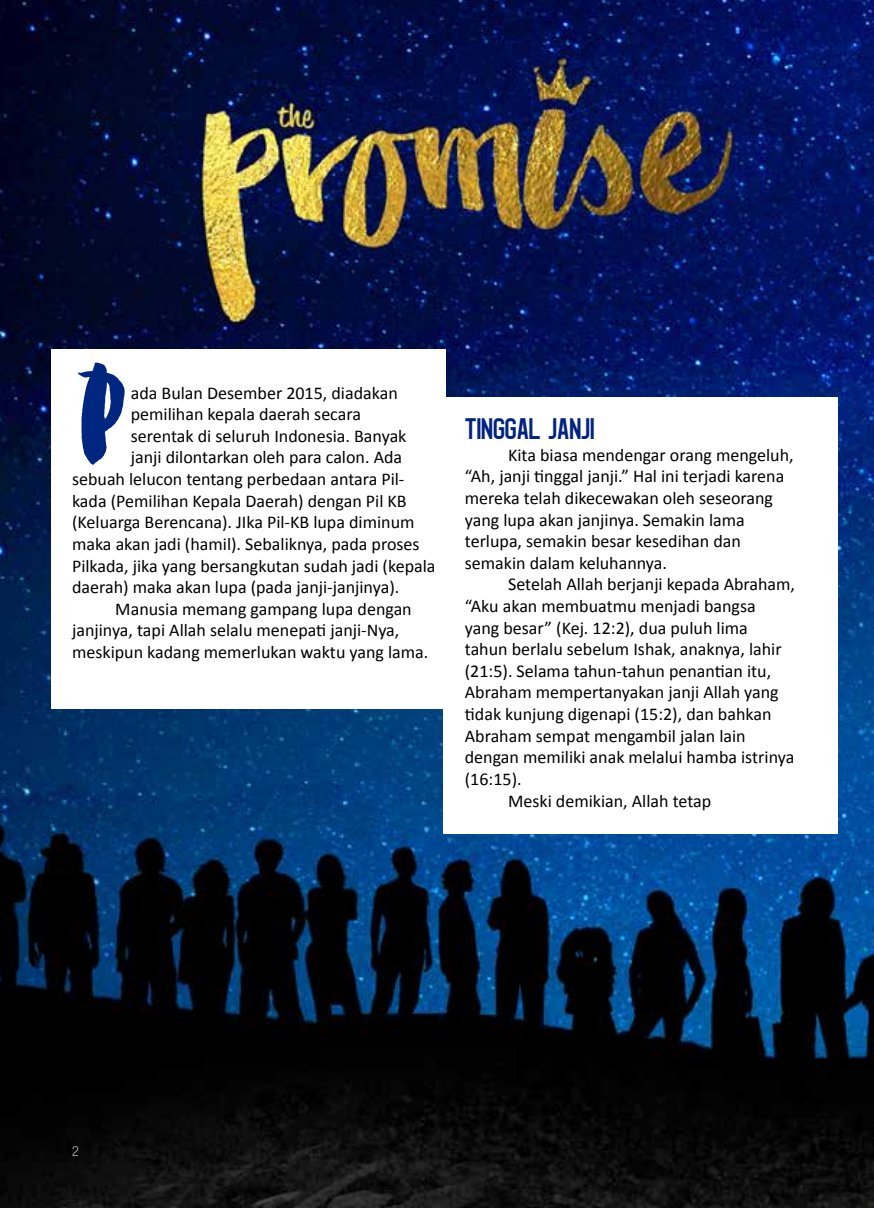
<style>
.page{position:relative;width:874px;height:1208px;background:#fff}
.page>*{position:absolute;margin:0;border:0;box-sizing:border-box;transform-origin:0 0}
.t1{font:159px "Smitten";color:#002680;scale:1.2 1}
.t2{font:30px "Geist";color:#022380}
.t3{font:18px/21.6px "Calibri";color:#000}
.t4{font:100 condensed 14px "Helvetica Neue LT Std";color:#fff}
</style>
<div class="page">
<img style="left:0;top:0;width:873px;height:1208px">
<div style="left:443px;top:397px;width:394px;height:436px;background:#fff"></div>
<div style="left:51px;top:349px;width:394px;height:360px;background:#fff"></div>
<h1 class="t1" style="left:78px;top:347px;width:40px">P</h1>
<p class="t3" style="left:131px;top:382px;width:268px">ada Bulan Desember 2015, diadakan</p>
<p class="t3" style="left:131px;top:403px;width:231px">pemilihan kepala daerah secara</p>
<p class="t3" style="left:131px;top:425px;width:277px">serentak di seluruh Indonesia. Banyak</p>
<p class="t3" style="left:131px;top:447px;width:273px">janji dilontarkan oleh para calon. Ada</p>
<p class="t3" style="left:72px;top:468px;width:334px">sebuah lelucon tentang perbedaan antara Pil-</p>
<p class="t3" style="left:72px;top:490px;width:336px">kada (Pemilihan Kepala Daerah) dengan Pil KB</p>
<p class="t3" style="left:72px;top:511px;width:344px">(Keluarga Berencana). JIka Pil-KB lupa diminum</p>
<p class="t3" style="left:72px;top:533px;width:349px">maka akan jadi (hamil). Sebaliknya, pada proses</p>
<p class="t3" style="left:72px;top:555px;width:365px">Pilkada, jika yang bersangkutan sudah jadi (kepala</p>
<p class="t3" style="left:72px;top:576px;width:328px">daerah) maka akan lupa (pada janji-janjinya).</p>
<p class="t3" style="left:115px;top:598px;width:298px">Manusia memang gampang lupa dengan</p>
<p class="t3" style="left:72px;top:619px;width:329px">janjinya, tapi Allah selalu menepati janji-Nya,</p>
<p class="t3" style="left:72px;top:641px;width:357px">meskipun kadang memerlukan waktu yang lama.</p>
<h2 class="t2" style="left:464px;top:414px;width:131px">TINGGAL JANJI</h2>
<p class="t3" style="left:464px;top:444px;width:330px;text-indent:43px">Kita biasa mendengar orang mengeluh, “Ah, janji tinggal janji.” Hal ini terjadi karena mereka telah dikecewakan oleh seseorang yang lupa akan janjinya. Semakin lama terlupa, semakin besar kesedihan dan semakin dalam keluhannya.</p>
<p class="t3" style="left:508px;top:574px;width:288px">Setelah Allah berjanji kepada Abraham,</p>
<p class="t3" style="left:464px;top:595px;width:292px">“Aku akan membuatmu menjadi bangsa</p>
<p class="t3" style="left:464px;top:617px;width:284px">yang besar” (Kej. 12:2), dua puluh lima</p>
<p class="t3" style="left:464px;top:638px;width:318px">tahun berlalu sebelum Ishak, anaknya, lahir</p>
<p class="t3" style="left:464px;top:660px;width:307px">(21:5). Selama tahun-tahun penantian itu,</p>
<p class="t3" style="left:464px;top:682px;width:315px">Abraham mempertanyakan janji Allah yang</p>
<p class="t3" style="left:464px;top:703px;width:308px">tidak kunjung digenapi (15:2), dan bahkan</p>
<p class="t3" style="left:464px;top:725px;width:282px">Abraham sempat mengambil jalan lain</p>
<p class="t3" style="left:464px;top:746px;width:331px">dengan memiliki anak melalui hamba istrinya</p>
<p class="t3" style="left:464px;top:768px;width:58px">(16:15).</p>
<p class="t3" style="left:508px;top:790px;width:205px">Meski demikian, Allah tetap</p>
<p class="t4" style="left:72px;top:1143px;width:8px">2</p>
</div>
